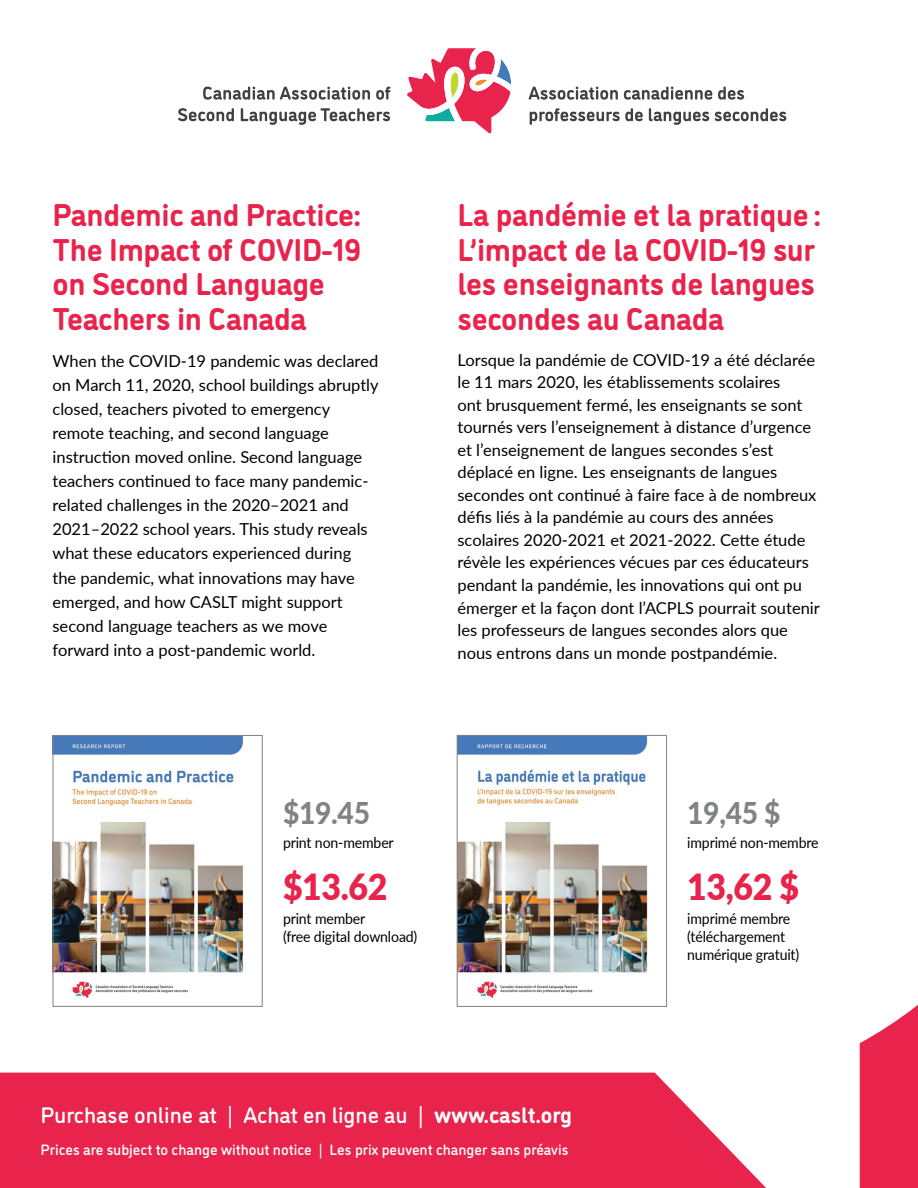
<style>
.page{position:relative;width:918px;height:1188px;background:#fff}
.page>*{position:absolute;margin:0;border:0;box-sizing:border-box;transform-origin:0 0}
.t1{font:900 36px "Lato";letter-spacing:-.01em;color:#e8244c;scale:.94 1}
.t2{font:700 31.5px/34.5px "DI Nosaur";letter-spacing:-.01em;color:#e8244c}
.t3{font:800 30px "Lato";letter-spacing:-.01em;color:#808285;scale:.94 1}
.t4{font:500 22.5px "DI Nosaur";color:#fff}
.t5{font:16.5px/22.5px "Lato";color:#000}
.t6{font:15px/18px "Lato";letter-spacing:-.01em;color:#000;scale:.94 1}
.t7{font:500 15px "DI Nosaur";color:#fff}
.s1{font-weight:700}
</style>
<div class="page">
<svg style="left:529px;top:87px;width:89px;height:13px"></svg>
<svg style="left:624px;top:87px;width:88px;height:13px"></svg>
<svg style="left:718px;top:87px;width:26px;height:13px"></svg>
<svg style="left:530px;top:108px;width:113px;height:17px"></svg>
<svg style="left:649px;top:108px;width:60px;height:17px"></svg>
<svg style="left:715px;top:108px;width:71px;height:13px"></svg>
<svg style="left:203px;top:87px;width:167px;height:13px"></svg>
<svg style="left:376px;top:87px;width:14px;height:13px"></svg>
<svg style="left:178px;top:108px;width:56px;height:13px"></svg>
<svg style="left:241px;top:108px;width:149px;height:17px"></svg>
<svg style="left:407px;top:48px;width:104px;height:85px"></svg>
<svg style="left:0;top:1073px;width:766px;height:115px;background:#e93358"></svg>
<img style="left:54px;top:737px;width:190px;height:262px">
<div style="left:52px;top:735px;width:211px;height:272px;border:1px solid #808285"></div>
<img style="left:459px;top:737px;width:189px;height:262px">
<div style="left:457px;top:735px;width:210px;height:272px;border:1px solid #808285"></div>
<svg style="left:860px;top:1005px;width:58px;height:183px;background:#ea3c5f"></svg>
<h2 class="t2" style="left:52px;top:196px;width:310px">Pandemic and Practice:<br>The Impact of COVID-19 on Second Language<br>Teachers in Canada</h2>
<p class="t5" style="left:52px;top:349px;width:328px;line-height:24px">When the COVID-19 pandemic was declared on March 11, 2020, school buildings abruptly closed, teachers pivoted to emergency remote teaching, and second language instruction moved online. Second language teachers continued to face many pandemic&shy;related challenges in the 2020–2021 and 2021–2022 school years. This study reveals what these educators experienced during the pandemic, what innovations may have emerged, and how CASLT might support second language teachers as we move forward into a post-pandemic world.</p>
<h2 class="t2" style="left:458px;top:196px;width:365px">La pandémie et la pratique :<br>L’impact de la COVID-19 sur les enseignants de langues secondes au Canada</h2>
<p class="t5" style="left:458px;top:348px;width:364px">Lorsque la pandémie de COVID-19 a été déclarée le 11 mars 2020, les établissements scolaires<br>ont brusquement fermé, les enseignants se sont tournés vers l’enseignement à distance d’urgence et l’enseignement de langues secondes s’est déplacé en ligne. Les enseignants de langues secondes ont continué à faire face à de nombreux défis liés à la pandémie au cours des années scolaires 2020-2021 et 2021-2022. Cette étude révèle les expériences vécues par ces éducateurs pendant la pandémie, les innovations qui ont pu émerger et la façon dont l’ACPLS pourrait soutenir les professeurs de langues secondes alors que nous entrons dans un monde postpandémie.</p>
<h3 class="t3" style="left:283px;top:791px;width:94px">$19.45</h3>
<p class="t6" style="left:283px;top:833px;width:119px">print non-member</p>
<h1 class="t1" style="left:283px;top:860px;width:113px">$13.62</h1>
<p class="t6" style="left:283px;top:909px;width:144px">print member<br>(free digital download)</p>
<h3 class="t3" style="left:687px;top:791px;width:101px">19,45 $</h3>
<p class="t6" style="left:687px;top:833px;width:141px">imprimé non-membre</p>
<h1 class="t1" style="left:687px;top:860px;width:121px">13,62 $</h1>
<p class="t6" style="left:687px;top:909px;width:121px">imprimé membre (téléchargement numérique gratuit)</p>
<h3 class="t4" style="left:40px;top:1099px;width:533px">Purchase online at | Achat en ligne au | <span class="s1">www.caslt.org</span></h3>
<p class="t7" style="left:40px;top:1139px;width:530px">Prices are subject to change without notice | Les prix peuvent changer sans préavis</p>
</div>
